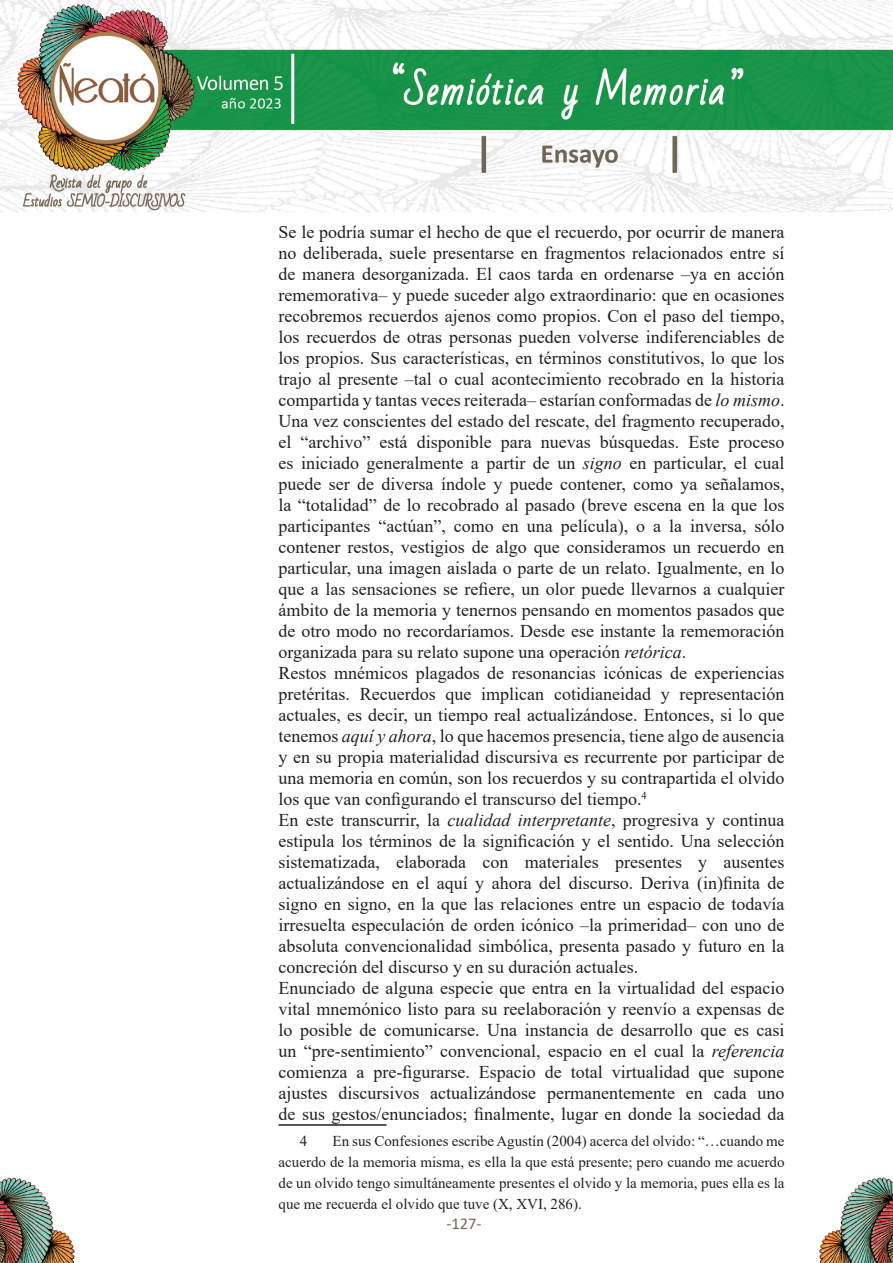
<style>
.page{position:relative;width:893px;height:1263px;background:#fff}
.page>*{position:absolute;margin:0;border:0;box-sizing:border-box;transform-origin:0 0}
.t1{font:18px/21px "Times New Roman";color:#231f20;text-align:justify}
.t2{font:16.5px "Calibri";color:#72685a}
.Texto_nota_pie{font:15px/21px "Times New Roman";color:#231f20;text-align:justify}
.s1{font-style:italic}
</style>
<div class="page">
<img style="left:819px;top:1178px;width:74px;height:85px">
<img style="left:0;top:1178px;width:75px;height:85px">
<img style="left:0;top:0;width:893px;height:212px">
<hr style="left:279px;top:1124px;width:108px;height:2px;background:#231f20">
<p class="t1" style="left:279px;top:221px;width:508px">Se le podría sumar el hecho de que el recuerdo, por ocurrir de manera no deliberada, suele presentarse en fragmentos relacionados entre sí de manera desorganizada. El caos tarda en ordenarse –ya en acción rememorativa– y puede suceder algo extraordinario: que en ocasiones recobremos recuerdos ajenos como propios. Con el paso del tiempo, los recuerdos de otras personas pueden volverse indiferenciables de los propios. Sus características, en términos constitutivos, lo que los trajo al presente –tal o cual acontecimiento recobrado en la historia compartida y tantas veces reiterada– estarían conformadas de <span class="s1">lo mismo</span>.</p>
<p class="t1" style="left:279px;top:410px;width:508px">Una vez conscientes del estado del rescate, del fragmento recuperado, el “archivo” está disponible para nuevas búsquedas. Este proceso es iniciado generalmente a partir de un <span class="s1">signo</span> en particular, el cual puede ser de diversa índole y puede contener, como ya señalamos, la “totalidad” de lo recobrado al pasado (breve escena en la que los participantes “actúan”, como en una película), o a la inversa, sólo contener restos, vestigios de algo que consideramos un recuerdo en particular, una imagen aislada o parte de un relato. Igualmente, en lo que a las sensaciones se refiere, un olor puede llevarnos a cualquier ámbito de la memoria y tenernos pensando en momentos pasados que de otro modo no recordaríamos. Desde ese instante la rememoración organizada para su relato supone una operación <span class="s1">retórica</span>.</p>
<p class="t1" style="left:279px;top:662px;width:508px">Restos mnémicos plagados de resonancias icónicas de experiencias pretéritas. Recuerdos que implican cotidianeidad y representación actuales, es decir, un tiempo real actualizándose. Entonces, si lo que tenemos <span class="s1">aquí y ahora</span>, lo que hacemos presencia, tiene algo de ausencia y en su propia materialidad discursiva es recurrente por participar de una memoria en común, son los recuerdos y su contrapartida el olvido los que van configurando el transcurso del tiempo.<sup>4</sup></p>
<p class="t1" style="left:279px;top:809px;width:508px">En este transcurrir, la <span class="s1">cualidad interpretante</span>, progresiva y continua estipula los términos de la significación y el sentido. Una selección sistematizada, elaborada con materiales presentes y ausentes actualizándose en el aquí y ahora del discurso. Deriva (in)finita de signo en signo, en la que las relaciones entre un espacio de todavía irresuelta especulación de orden icónico –la primeridad– con uno de absoluta convencionalidad simbólica, presenta pasado y futuro en la concreción del discurso y en su duración actuales.</p>
<p class="t1" style="left:279px;top:977px;width:508px">Enunciado de alguna especie que entra en la virtualidad del espacio vital mnemónico listo para su reelaboración y reenvío a expensas de lo posible de comunicarse. Una instancia de desarrollo que es casi un “pre-sentimiento” convencional, espacio en el cual la <span class="s1">referencia </span>comienza a pre-figurarse. Espacio de total virtualidad que supone ajustes discursivos actualizándose permanentemente en cada uno de sus gestos/enunciados; finalmente, lugar en donde la sociedad da</p>
<p class="Texto_nota_pie" style="left:300px;top:1130px;width:9px">4</p>
<p class="Texto_nota_pie" style="left:279px;top:1130px;width:508px;text-indent:54px">En sus Confesiones escribe Agustín (2004) acerca del olvido: “…cuando me acuerdo de la memoria misma, es ella la que está presente; pero cuando me acuerdo de un olvido tengo simultáneamente presentes el olvido y la memoria, pues ella es la que me recuerda el olvido que tuve (X, XVI, 286).</p>
<p class="t2" style="left:446px;top:1212px;width:37px">-127-</p>
</div>
